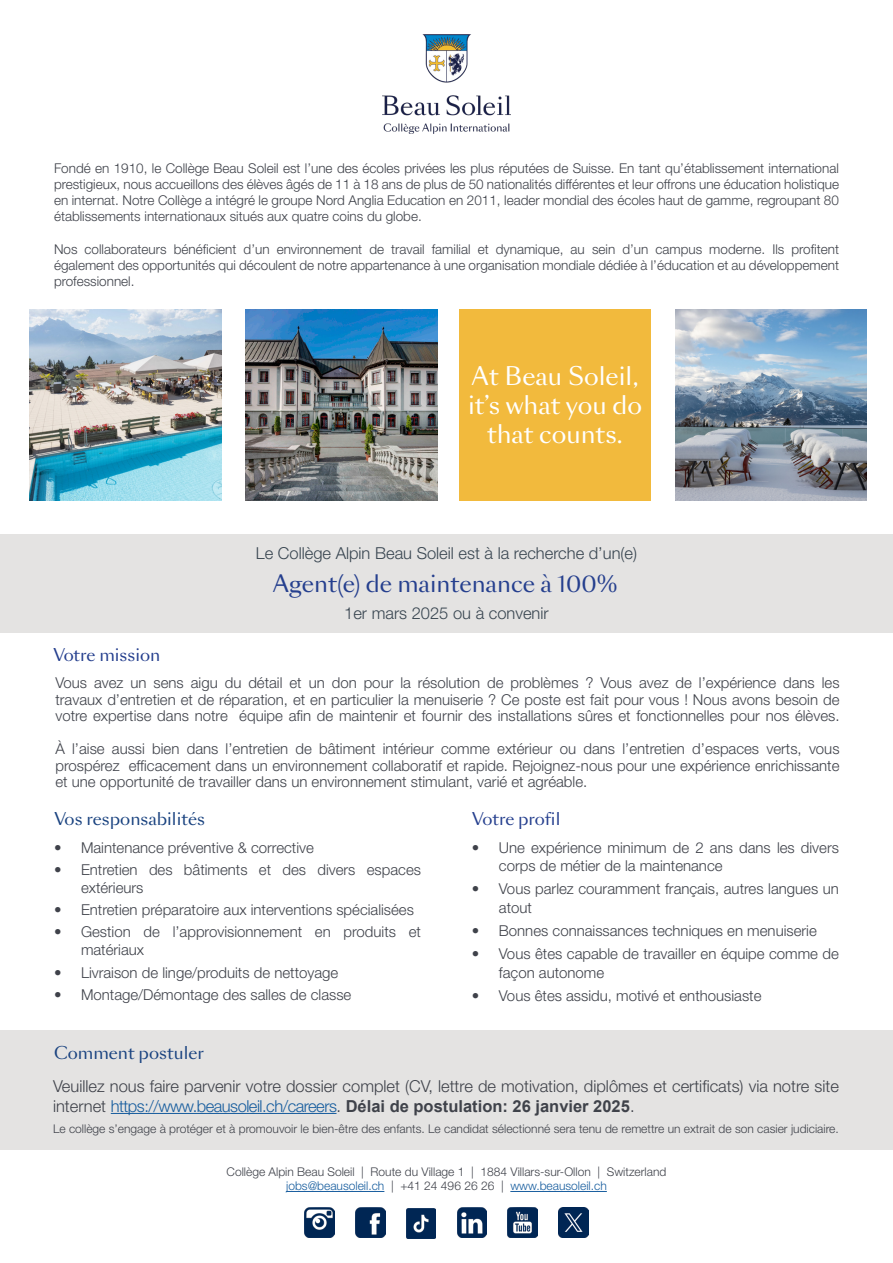
<style>
.page{position:relative;width:893px;height:1263px;background:#fff}
.page>*{position:absolute;margin:0;border:0;box-sizing:border-box;transform-origin:0 0}
.t1{font:24px "Sang Bleu Sans";color:#fff}
.t2{font:22.5px "Sang Bleu Sans";color:#253f8e}
.t3{font:300 16.5px/19.8px "Helvetica Neue LT Std";color:#3f424a}
.t4{font:300 16.5px "Helvetica Neue LT Std";color:#394651}
.t5{font:16.5px "Sang Bleu Sans";color:#1a4380}
.t6{font:16.5px "Sang Bleu Sans";color:#253f8e}
.t7{font:300 15px/16.5px "Helvetica Neue LT Std";color:#3f424a}
.t8{font:300 13.5px/16.2px "Helvetica Neue LT Std";color:#3f424a;text-align:justify}
.t9{font:300 12px "Helvetica Neue LT Std";color:#3f424a}
.t10{font:300 12px "Helvetica Neue LT Std";color:#175d9e}
.s1{color:#175d9e}
.s2{font-family:"Arial";font-weight:700}
.s3{color:#3f424a}
</style>
<div class="page">
<div style="left:0;top:1030px;width:893px;height:119px;background:#e4e3e2"></div>
<div style="left:0;top:534px;width:893px;height:98px;background:#e4e3e2"></div>
<img style="left:383px;top:35px;width:127px;height:98px">
<hr style="left:286px;top:1191px;width:98px;height:1px;background:#175d9e">
<hr style="left:510px;top:1191px;width:97px;height:1px;background:#175d9e">
<img style="left:30px;top:310px;width:191px;height:191px">
<img style="left:246px;top:310px;width:191px;height:191px">
<img style="left:675px;top:310px;width:191px;height:191px">
<hr style="left:111px;top:1113px;width:225px;height:1px;background:#175d9e">
<div style="left:459px;top:310px;width:192px;height:191px;background:#f2ba3d"></div>
<img style="left:355px;top:1208px;width:30px;height:30px">
<img style="left:305px;top:1208px;width:29px;height:30px">
<img style="left:508px;top:1208px;width:30px;height:30px">
<img style="left:406px;top:1209px;width:30px;height:30px">
<img style="left:559px;top:1208px;width:29px;height:30px">
<img style="left:457px;top:1208px;width:30px;height:30px">
<p class="t8" style="left:54px;top:159px;width:786px">Fondé en 1910, le Collège Beau Soleil est l’une des écoles privées les plus réputées de Suisse. En tant qu’établissement international prestigieux, nous accueillons des élèves âgés de 11 à 18 ans de plus de 50 nationalités différentes et leur offrons une éducation holistique en internat. Notre Collège a intégré le groupe Nord Anglia Education en 2011, leader mondial des écoles haut de gamme, regroupant 80 établissements internationaux situés aux quatre coins du globe.</p>
<p class="t8" style="left:54px;top:240px;width:786px">Nos collaborateurs bénéficient d’un environnement de travail familial et dynamique, au sein d’un campus moderne. Ils profitent également des opportunités qui découlent de notre appartenance à une organisation mondiale dédiée à l’éducation et au développement professionnel.</p>
<p class="t1" style="left:471px;top:361px;width:169px">At Beau Soleil,</p>
<p class="t1" style="left:468px;top:390px;width:175px">it’s what you do</p>
<p class="t1" style="left:487px;top:418px;width:138px">that counts.</p>
<p class="t4" style="left:256px;top:543px;width:383px">Le Collège Alpin Beau Soleil est à la recherche d’un(e)</p>
<p class="t2" style="left:272px;top:569px;width:347px">Agent(e) de maintenance à 100%</p>
<p class="t6" style="left:53px;top:644px;width:109px">Votre mission</p>
<p class="t4" style="left:344px;top:603px;width:206px">1er mars 2025 ou à convenir</p>
<p class="t7" style="left:55px;top:674px;width:786px;text-align:justify">Vous avez un sens aigu du détail et un don pour la résolution de problèmes ? Vous avez de l’expérience dans les travaux d’entretien et de réparation, et en particulier la menuiserie ? Ce poste est fait pour vous ! Nous avons besoin de votre expertise dans notre équipe afin de maintenir et fournir des installations sûres et fonctionnelles pour nos élèves.</p>
<p class="t7" style="left:55px;top:740px;width:786px;text-align:justify">À l’aise aussi bien dans l’entretien de bâtiment intérieur comme extérieur ou dans l’entretien d’espaces verts, vous prospérez efficacement dans un environnement collaboratif et rapide. Rejoignez-nous pour une expérience enrichissante et une opportunité de travailler dans un environnement stimulant, varié et agréable.</p>
<p class="t5" style="left:54px;top:808px;width:153px">Vos responsabilités</p>
<p class="t7" style="left:54px;top:839px;width:261px">• Maintenance préventive &amp; corrective</p>
<p class="t7" style="left:81px;top:860px;width:342px;line-height:18px;text-indent:-27px">• Entretien des bâtiments et des divers espaces extérieurs</p>
<p class="t7" style="left:54px;top:901px;width:361px">• Entretien préparatoire aux interventions spécialisées</p>
<p class="t7" style="left:81px;top:923px;width:342px;line-height:18px;text-indent:-27px">• Gestion de l’approvisionnement en produits et matériaux</p>
<p class="t7" style="left:54px;top:964px;width:286px">• Livraison de linge/produits de nettoyage</p>
<p class="t7" style="left:54px;top:986px;width:299px">• Montage/Démontage des salles de classe</p>
<p class="t5" style="left:54px;top:1042px;width:152px">Comment postuler</p>
<p class="t6" style="left:472px;top:808px;width:90px">Votre profil</p>
<p class="t7" style="left:499px;top:838px;width:342px;line-height:18.8px;text-indent:-27px">• Une expérience minimum de 2 ans dans les divers corps de métier de la maintenance</p>
<p class="t7" style="left:499px;top:879px;width:342px;line-height:18.8px;text-indent:-27px">• Vous parlez couramment français, autres langues un atout</p>
<p class="t7" style="left:472px;top:922px;width:346px">• Bonnes connaissances techniques en menuiserie</p>
<p class="t7" style="left:499px;top:944px;width:342px;line-height:18.8px;text-indent:-27px">• Vous êtes capable de travailler en équipe comme de façon autonome</p>
<p class="t7" style="left:472px;top:987px;width:291px">• Vous êtes assidu, motivé et enthousiaste</p>
<p class="t3" style="left:53px;top:1076px;width:787px">Veuillez nous faire parvenir votre dossier complet (CV, lettre de motivation, diplômes et certificats) via notre site internet <span class="s1">https://www.beausoleil.ch/careers</span>. <span class="s2">Délai de postulation: 26 janvier 2025</span>.</p>
<p class="t9" style="left:53px;top:1121px;width:787px">Le collège s’engage à protéger et à promouvoir le bien-être des enfants. Le candidat sélectionné sera tenu de remettre un extrait de son casier judiciaire.</p>
<p class="t9" style="left:227px;top:1164px;width:441px">Collège Alpin Beau Soleil | Route du Village 1 | 1884 Villars-sur-Ollon | Switzerland</p>
<p class="t10" style="left:286px;top:1179px;width:322px">jobs@beausoleil.ch <span class="s3">| +41 24 496 26 26 |</span> www.beausoleil.ch</p>
</div>
